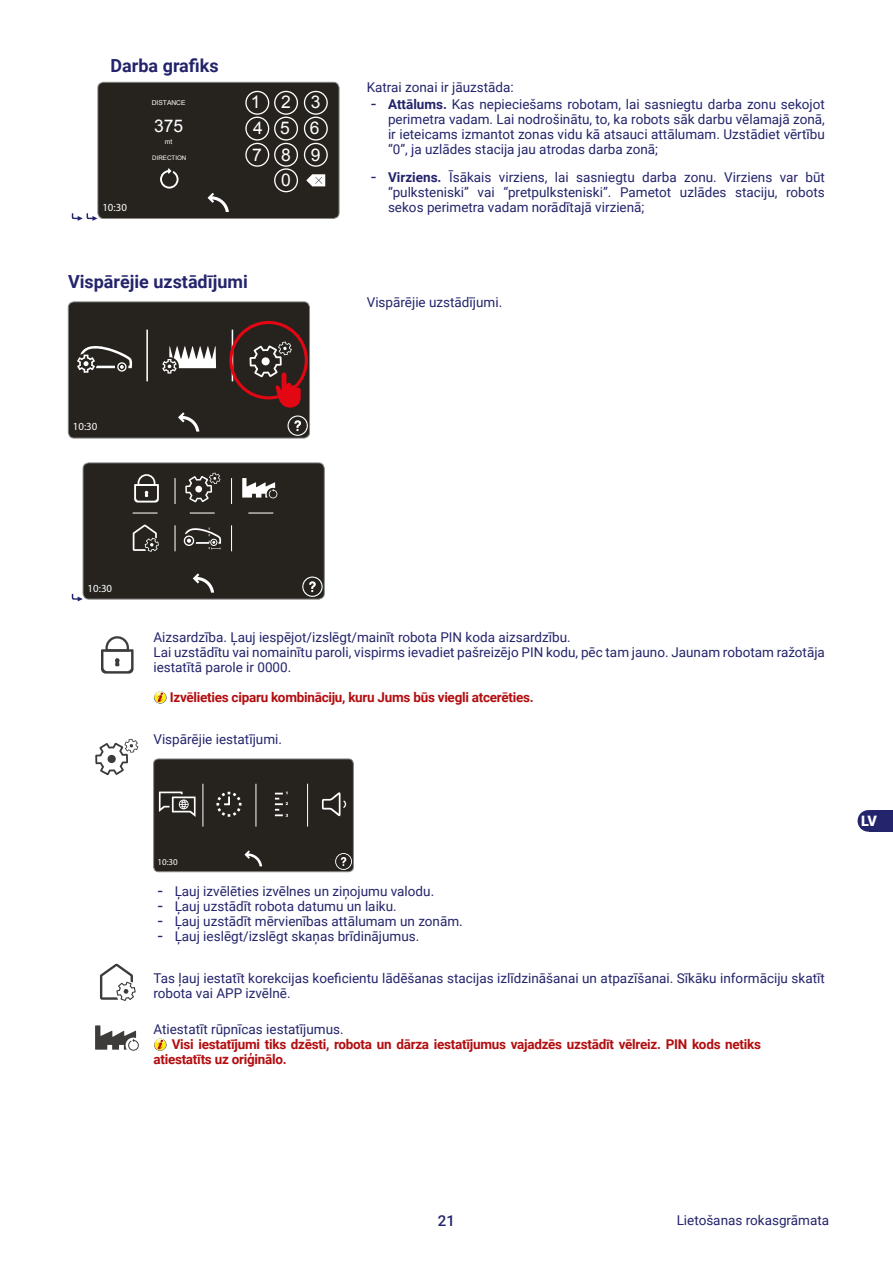
<style>
.page{position:relative;width:893px;height:1263px;background:#fff}
.page>*{position:absolute;margin:0;border:0;box-sizing:border-box;transform-origin:0 0}
.t1{font:700 18px "Roboto";color:#24246c}
.t2{font:17.4px/26px "Arial";letter-spacing:1.13em;color:#fff;text-align:center}
.t3{font:500 15px "Roboto";color:#24246c}
.t4{font:900 14.4px "Roboto";color:#fff}
.t5{font:13.5px/15px "Roboto";color:#24246c;text-align:justify}
.t6{font:700 13.5px/15px "Roboto";letter-spacing:-.02em;color:#b20e10}
.t7{font:10.8px "Myriad Pro";color:#fff}
.t8{font:9px "Myriad Pro";color:#fff}
.t9{font:6.75px "Arial";color:#fff}
.t10{font:6.15px "Arial";color:#fff}
.s1{font-size:18px}
.s2{font-weight:700}
</style>
<div class="page">
<div style="left:868px;top:810px;width:25px;height:22px;background:#24246c"></div>
<div style="left:858px;top:810px;width:21px;height:22px;background:#24246c;border-radius:50%"></div>
<svg style="left:72px;top:82px;width:267px;height:139px;background:#46433f"></svg>
<div style="left:98px;top:82px;width:241px;height:137px;border:1px solid #878787;border-radius:6px"></div>
<svg style="left:68px;top:302px;width:242px;height:136px;background:#3a2f2b"></svg>
<div style="left:68px;top:302px;width:242px;height:136px;border:1px solid #878787;border-radius:6px"></div>
<svg style="left:72px;top:463px;width:252px;height:138px;background:#3c3934"></svg>
<div style="left:83px;top:463px;width:242px;height:136px;border:1px solid #878787;border-radius:6px"></div>
<svg style="left:101px;top:636px;width:33px;height:38px"></svg>
<svg style="left:154px;top:691px;width:13px;height:12px"></svg>
<svg style="left:95px;top:739px;width:43px;height:36px"></svg>
<svg style="left:154px;top:759px;width:199px;height:113px;background:#2e2b27"></svg>
<div style="left:153px;top:759px;width:201px;height:113px;border:1px solid #878787;border-radius:5px"></div>
<svg style="left:100px;top:963px;width:36px;height:38px"></svg>
<svg style="left:95px;top:1025px;width:44px;height:26px"></svg>
<svg style="left:154px;top:1038px;width:13px;height:13px"></svg>
<h1 class="t1" style="left:111px;top:53px;width:110px">Darba grafiks</h1>
<p class="t9" style="left:152px;top:99px;width:35px">DISTANCE</p>
<p class="t2" style="left:154px;top:114px;width:31px">375</p>
<p class="t9" style="left:165px;top:137px;width:9px">mt</p>
<p class="t7" style="left:102px;top:201px;width:26px">10:30</p>
<p class="t10" style="left:152px;top:154px;width:36px">DIRECTION</p>
<p class="t2" style="left:251px;top:90px;width:71px">123<br>456<br>789<br>0</p>
<h1 class="t1" style="left:68px;top:269px;width:181px">Vispārējie uzstādījumi</h1>
<p class="t7" style="left:73px;top:420px;width:26px">10:30</p>
<p class="t5" style="left:367px;top:79px;width:149px">Katrai zonai ir jāuzstāda:</p>
<p class="t5" style="left:388px;top:96px;width:438px;text-indent:-17px"><span class="s1">-</span> <span class="s2">Attālums.</span> Kas nepieciešams robotam, lai sasniegtu darba zonu sekojot perimetra vadam. Lai nodrošinātu, to, ka robots sāk darbu vēlamajā zonā, ir ieteicams izmantot zonas vidu kā atsauci attālumam. Uzstādiet vērtību “0”, ja uzlādes stacija jau atrodas darba zonā;</p>
<p class="t5" style="left:388px;top:169px;width:438px;text-indent:-17px"><span class="s1">-</span> <span class="s2">Virziens.</span> Īsākais virziens, lai sasniegtu darba zonu. Virziens var būt “pulksteniski” vai “pretpulksteniski”. Pametot uzlādes staciju, robots sekos perimetra vadam norādītajā virzienā;</p>
<p class="t5" style="left:367px;top:294px;width:137px">Vispārējie uzstādījumi.</p>
<p class="t7" style="left:88px;top:581px;width:26px">10:30</p>
<p class="t5" style="left:153px;top:629px;width:673px;text-align:left">Aizsardzība. Ļauj iespējot/izslēgt/mainīt robota PIN koda aizsardzību.<br>Lai uzstādītu vai nomainītu paroli, vispirms ievadiet pašreizējo PIN kodu, pēc tam jauno. Jaunam robotam ražotāja iestatītā parole ir 0000.</p>
<p class="t6" style="left:170px;top:689px;width:365px">Izvēlieties ciparu kombināciju, kuru Jums būs viegli atcerēties.</p>
<p class="t5" style="left:153px;top:731px;width:130px">Vispārējie iestatījumi.</p>
<p class="t8" style="left:157px;top:857px;width:22px">10:30</p>
<p class="t5" style="left:158px;top:883px;width:278px"><span class="s1">-</span> Ļauj izvēlēties izvēlnes un ziņojumu valodu.</p>
<p class="t5" style="left:158px;top:898px;width:241px"><span class="s1">-</span> Ļauj uzstādīt robota datumu un laiku.</p>
<p class="t5" style="left:158px;top:913px;width:307px"><span class="s1">-</span> Ļauj uzstādīt mērvienības attālumam un zonām.</p>
<p class="t5" style="left:158px;top:928px;width:263px"><span class="s1">-</span> Ļauj ieslēgt/izslēgt skaņas brīdinājumus.</p>
<p class="t5" style="left:153px;top:970px;width:673px">Tas ļauj iestatīt korekcijas koeficientu lādēšanas stacijas izlīdzināšanai un atpazīšanai. Sīkāku informāciju skatīt robota vai APP izvēlnē.</p>
<p class="t5" style="left:153px;top:1021px;width:192px">Atiestatīt rūpnīcas iestatījumus.</p>
<p class="t6" style="left:153px;top:1036px;width:609px;text-indent:18px">Visi iestatījumi tiks dzēsti, robota un dārza iestatījumus vajadzēs uzstādīt vēlreiz. PIN kods netiks atiestatīts uz oriģinālo.</p>
<p class="t4" style="left:861px;top:811px;width:17px">LV</p>
<p class="t3" style="left:438px;top:1210px;width:19px">21</p>
<p class="t5" style="left:677px;top:1212px;width:154px">Lietošanas rokasgrāmata</p>
</div>
